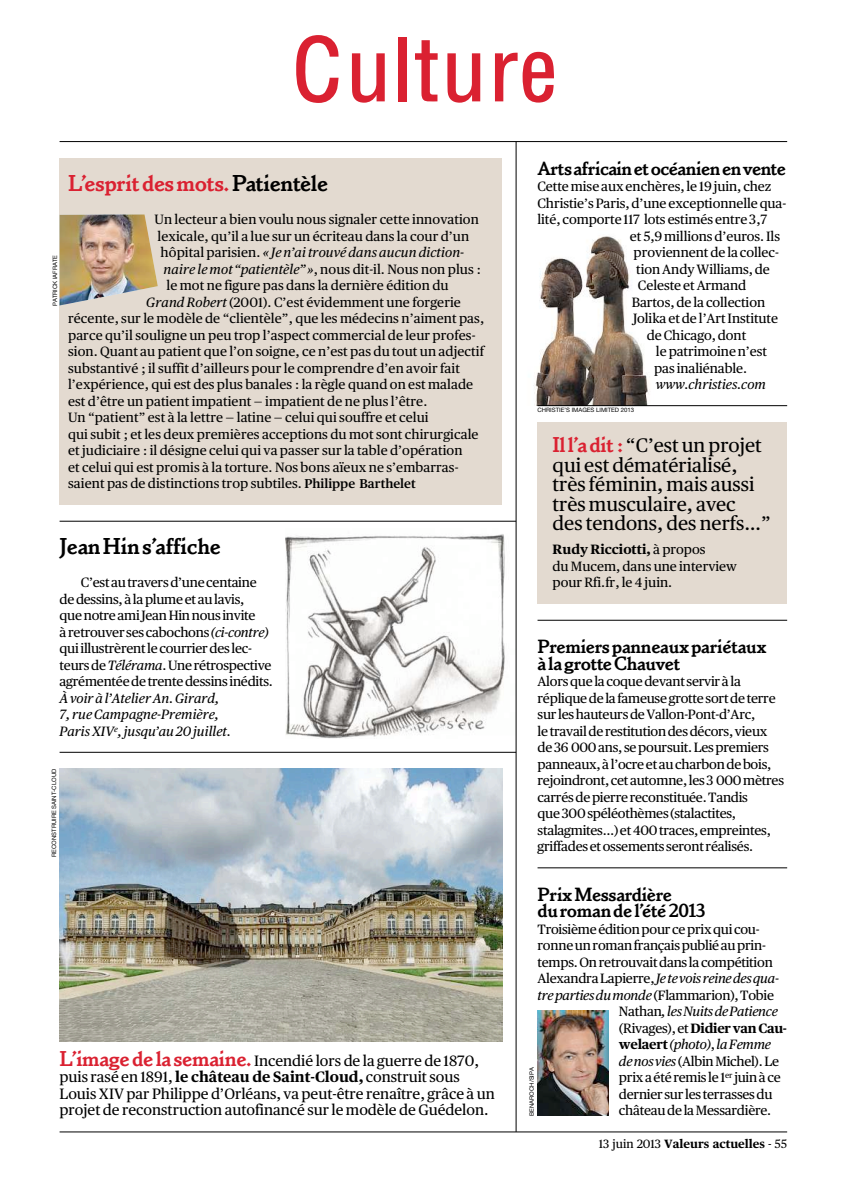
<style>
.page{position:relative;width:851px;height:1191px;background:#fff}
.page>*{position:absolute;margin:0;border:0;box-sizing:border-box;transform-origin:0 0}
.t1{font:87px "Helvetica LTMM 134 1000";color:#da2131}
.t2{font:800 22.5px "Benicia";letter-spacing:-.015em;color:#da2131}
.t3{font:800 22.5px "Benicia";letter-spacing:-.015em;color:#000}
.t4{font:19.5px/19.5px "Publico Text";color:#000}
.t5{font:800 18.75px/16.5px "Benicia";letter-spacing:-.015em;color:#000}
.t6{font:15px/16.5px "Publico Text";color:#000}
.t7{font:13.5px/16.5px "Publico Text";letter-spacing:-.005em;color:#000}
.t8{font:italic 13.5px/16.5px "Publico Text";color:#000}
.t9{font:italic 13.5px "Publico Text";letter-spacing:-.02em;color:#000}
.t10{font:700 13.5px "Publico Text";letter-spacing:-.02em;color:#000}
.t11{font:700 12px "Publico Text";color:#000}
.t12{font:6px "Helvetica Neue LT Std";color:#000}
.s1{font-family:"Helvetica LTMM 134 933"}
.s2{font-family:"Helvetica LTMM 134 800"}
.s3{color:#000}
.s4{font-style:normal}
.s5{font-style:italic}
.s6{font-weight:600;font-size:12.75px}
.s7{font-family:"Benicia";font-weight:800;font-size:21px;color:#da2131}
.s8{font-weight:700}
.s9{font-weight:400}
.s10{font-weight:700;font-style:normal}
</style>
<div class="page">
<img style="left:533px;top:236px;width:116px;height:170px">
<div style="left:537px;top:422px;width:250px;height:182px;background:#e3dad0"></div>
<div style="left:60px;top:158px;width:442px;height:347px;background:#e3dad0"></div>
<hr style="left:60px;top:141px;width:727px;height:1px;background:#000">
<img style="left:60px;top:769px;width:442px;height:272px">
<img style="left:285px;top:534px;width:220px;height:204px">
<hr style="left:537px;top:405px;width:250px;height:1px;background:#000">
<hr style="left:537px;top:867px;width:250px;height:1px;background:#000">
<hr style="left:537px;top:620px;width:250px;height:1px;background:#000">
<hr style="left:515px;top:142px;width:1px;height:989px;background:#000">
<img style="left:60px;top:214px;width:98px;height:91px">
<hr style="left:60px;top:1131px;width:727px;height:1px;background:#000">
<img style="left:537px;top:1010px;width:71px;height:105px">
<hr style="left:60px;top:752px;width:456px;height:1px;background:#000">
<hr style="left:60px;top:521px;width:456px;height:1px;background:#000">
<h1 class="t1" style="left:292px;top:16px;width:267px">Cu<span class="s1">lt</span>ur<span class="s2">e</span></h1>
<p class="t12" style="left:51px;top:306px;width:52px;rotate:-90deg">PATRICK IAFRATE</p>
<h2 class="t2" style="left:68px;top:170px;width:261px">L’espritdesmots.<span class="s3">Patientèle</span></h2>
<p class="t7" style="left:154px;top:210px;width:326px">Un lecteur a bien voulu nous signaler cette innovation</p>
<p class="t7" style="left:157px;top:227px;width:313px">lexicale, qu’il a lue sur un écriteau dans la cour d’un</p>
<p class="t8" style="left:160px;top:243px;width:305px"><span class="s4">hôpital parisien.</span> «Jen’aitrouvé dans aucun diction-</p>
<p class="t7" style="left:164px;top:260px;width:319px"><span class="s5">naire le mot “patientèle” »</span>, nous dit-il. Nous non plus :</p>
<p class="t7" style="left:166px;top:276px;width:283px">le mot ne figure pas dans la dernière édition du</p>
<p class="t7" style="left:146px;top:293px;width:316px"><span class="s5">GrandRobert</span>(2001). C’est évidemment une forgerie</p>
<p class="t7" style="left:68px;top:309px;width:417px">récente, sur le modèle de “clientèle”, que les médecins n’aiment pas,</p>
<p class="t7" style="left:68px;top:326px;width:409px">parce qu’il souligne un peu trop l’aspect commercial de leur profes-</p>
<p class="t7" style="left:68px;top:342px;width:417px">sion. Quant au patient que l’on soigne, ce n’est pas du tout un adjectif</p>
<p class="t7" style="left:68px;top:359px;width:393px">substantivé ; il suffit d’ailleurs pour le comprendre d’en avoir fait</p>
<p class="t7" style="left:68px;top:375px;width:406px">l’expérience, qui est des plus banales : la règle quand on est malade</p>
<p class="t7" style="left:68px;top:392px;width:361px">est d’être un patient impatient — impatient de ne plus l’être.</p>
<p class="t7" style="left:68px;top:408px;width:362px">Un “patient” est à la lettre — latine — celui qui souffre et celui</p>
<p class="t7" style="left:68px;top:425px;width:412px">qui subit ; et les deux premières acceptions du mot sont chirurgicale</p>
<p class="t7" style="left:68px;top:441px;width:396px">et judiciaire : il désigne celui qui va passer sur la table d’opération</p>
<p class="t7" style="left:68px;top:458px;width:392px">et celui qui est promis à la torture. Nos bons aïeux ne s’embarras-</p>
<p class="t7" style="left:68px;top:474px;width:349px">saient pas de distinctions trop subtiles. <span class="s6">Philippe Barthelet</span></p>
<h2 class="t3" style="left:60px;top:533px;width:163px">JeanHins’affiche</h2>
<p class="t7" style="left:60px;top:573px;width:215px;text-indent:21px">C’estautraversd’unecentaine dedessins,àlaplumeetaulavis, quenotreamiJeanHinnous invite àretrouver ses cabochons <span class="s5">(ci-contre) </span>quiillustrèrentlecourrierdes lec&shy;teursde<span class="s5">Télérama</span>.Unerétrospective agrémentéedetrentedessins inédits.</p>
<p class="t8" style="left:60px;top:689px;width:173px">Àvoir àl’AtelierAn.Girard,<br>7, rueCampagne-Première,<br>ParisXIV<sup>e</sup>,jusqu’au20juillet.</p>
<p class="t12" style="left:51px;top:857px;width:89px;rotate:-90deg">RECONSTRUIRE SAINT-CLOUD</p>
<p class="t6" style="left:60px;top:1051px;width:436px"><span class="s7">L’imagedelasemaine.</span>Incendié lors de la guerre de 1870, puis rasé en 1891, <span class="s8">le château de Saint-Cloud,</span> construit sous Louis XIV par Philippe d’Orléans, va peut-être renaître, grâce à un projet de reconstruction autofinancé sur le modèle de Guédelon.</p>
<h3 class="t5" style="left:537px;top:160px;width:250px">Artsafricainetocéanienenvente</h3>
<p class="t7" style="left:537px;top:177px;width:235px">Cettemise aux enchères,le 19 juin, chez</p>
<p class="t7" style="left:537px;top:194px;width:250px">Christie’sParis,d’une exceptionnellequa-</p>
<p class="t7" style="left:537px;top:210px;width:231px">lité, comporte 117 lots estimés entre 3,7</p>
<p class="t7" style="left:629px;top:227px;width:152px">et 5,9millionsd’euros.Ils</p>
<p class="t7" style="left:633px;top:243px;width:147px">proviennentde la collec-</p>
<p class="t7" style="left:636px;top:260px;width:135px">tionAndyWilliams,de</p>
<p class="t7" style="left:638px;top:276px;width:110px">Celeste etArmand</p>
<p class="t7" style="left:631px;top:293px;width:135px">Bartos,de la collection</p>
<p class="t7" style="left:633px;top:309px;width:146px">Jolika etde l’ArtInstitute</p>
<p class="t7" style="left:646px;top:326px;width:101px">deChicago,dont</p>
<p class="t7" style="left:656px;top:342px;width:112px">lepatrimoinen’est</p>
<p class="t7" style="left:654px;top:359px;width:94px">pas inaliénable.</p>
<p class="t8" style="left:655px;top:375px;width:112px">www.christies.com</p>
<p class="t12" style="left:537px;top:407px;width:98px">CHRISTIE’S IMAGES LIMITED 2013</p>
<h3 class="t4" style="left:552px;top:435px;width:220px"><span class="s7">Ill’adit:</span> “C’est un projet qui est dématérialisé, très féminin, mais aussi très musculaire, avec<br>des tendons, des nerfs…”</h3>
<p class="t7" style="left:552px;top:540px;width:186px"><span class="s8">Rudy Ricciotti,</span> à propos<br>du Mucem, dans une interview pour Rfi.fr, le 4 juin.</p>
<h3 class="t5" style="left:537px;top:638px;width:231px">Premierspanneauxpariétaux àlagrotteChauvet</h3>
<p class="t7" style="left:537px;top:672px;width:248px">Alorsquelacoquedevant serviràla répliquedelafameusegrottesortdeterre sur leshauteursdeVallon-Pont-d’Arc, letravailderestitutiondesdécors,vieux de36 000ans, sepoursuit.Lespremiers panneaux,àl’ocreetaucharbondebois, rejoindront,cetautomne,les3 000mètres carrésdepierrereconstituée.Tandis que300spéléothèmes (stalactites, stalagmites…)et400traces,empreintes, griffadesetossements seront réalisés.</p>
<h3 class="t5" style="left:537px;top:886px;width:170px">PrixMessardière duromandel’été2013</h3>
<p class="t7" style="left:537px;top:920px;width:223px">Troisièmeéditionpourceprixqui cou-</p>
<p class="t7" style="left:537px;top:936px;width:230px">ronneunromanfrançaispubliéauprin-</p>
<p class="t7" style="left:537px;top:953px;width:237px">temps.Onretrouvaitdans lacompétition</p>
<p class="t9" style="left:537px;top:968px;width:243px"><span class="s4">AlexandraLapierre,</span>Jetevoisreinedesqua-</p>
<p class="t7" style="left:537px;top:986px;width:238px"><span class="s5">trepartiesdumonde</span> (Flammarion),Tobie</p>
<p class="t9" style="left:619px;top:1001px;width:160px"><span class="s4">Nathan</span>,lesNuitsdePatience</p>
<p class="t10" style="left:619px;top:1017px;width:169px"><span class="s9">(Rivages),et</span>DidiervanCau-</p>
<p class="t9" style="left:619px;top:1034px;width:154px"><span class="s10">welaert</span>(photo)<span class="s4">,</span>laFemme</p>
<p class="t7" style="left:619px;top:1052px;width:162px"><span class="s5">denosvies</span>(AlbinMichel).Le</p>
<p class="t7" style="left:619px;top:1068px;width:163px">prixaétéremis le1<sup>er</sup> juinàce</p>
<p class="t7" style="left:619px;top:1085px;width:155px">dernier sur les terrassesdu</p>
<p class="t7" style="left:619px;top:1101px;width:154px">châteaudelaMessardière.</p>
<p class="t12" style="left:528px;top:1115px;width:50px;rotate:-90deg">BENAROCH/SIPA</p>
<p class="t11" style="left:599px;top:1134px;width:190px"><span class="s9">13 juin 2013</span> Valeurs actuelles <span class="s9">- 55</span></p>
</div>
